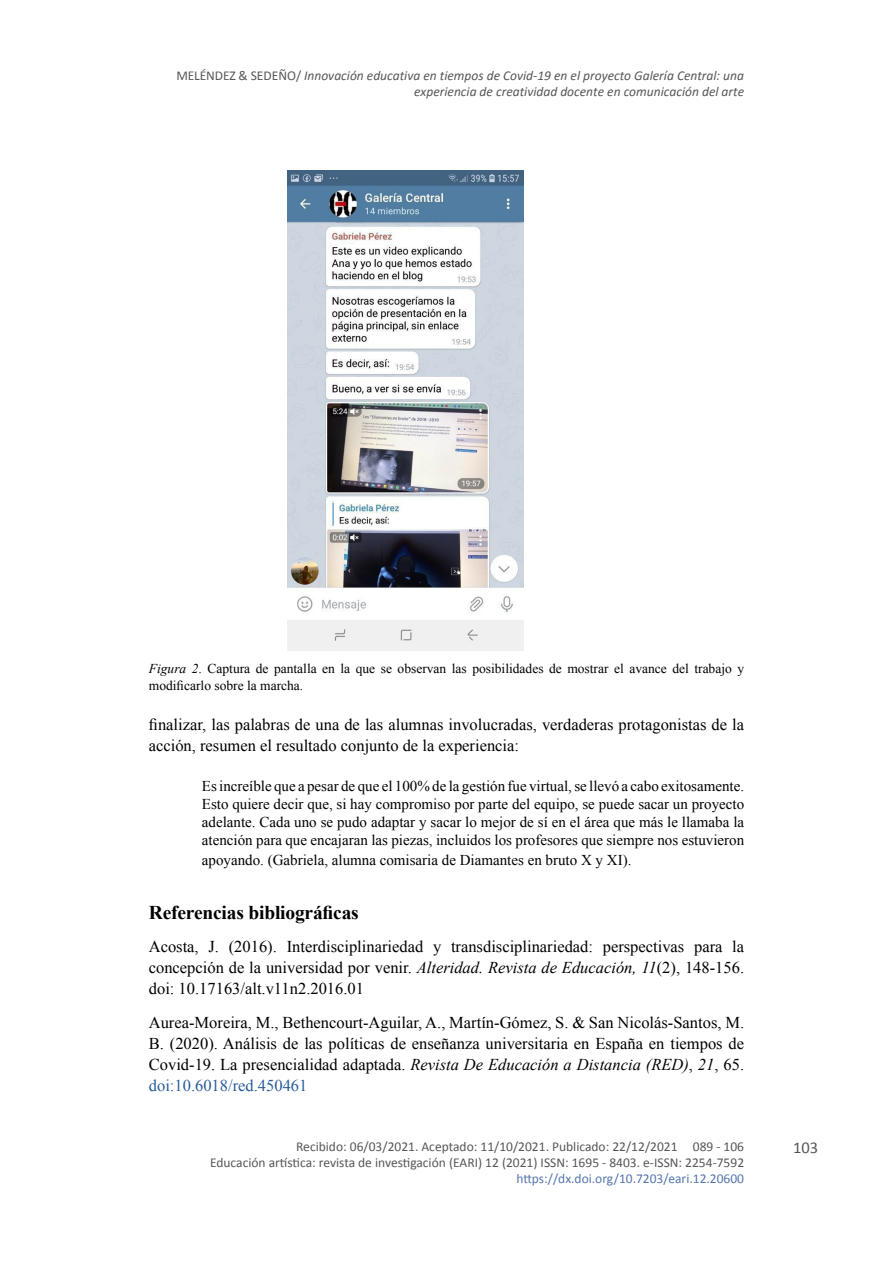
<style>
.page{position:relative;width:893px;height:1263px;background:#fff}
.page>*{position:absolute;margin:0;border:0;box-sizing:border-box;transform-origin:0 0}
.t1{font:700 19.5px "Times New Roman";letter-spacing:-.01em;color:#000}
.t2{font:16.5px/21px "Times New Roman";color:#000;text-align:justify}
.t3{font:16.5px "Calibri";color:#575756}
.t4{font:15px/18px "Times New Roman";color:#000;text-align:justify}
.t5{font:13.5px/16.2px "Calibri";color:#575756;text-align:right}
.t6{font:italic 13.5px/16.2px "Calibri";color:#575756;text-align:right}
.t7{font:13.5px/16.5px "Times New Roman";color:#000}
.t8{font:13.5px "Calibri";color:#5576af}
.s1{font-style:normal}
.s2{font-style:italic}
.s3{color:#275b9b}
</style>
<div class="page">
<img style="left:288px;top:170px;width:235px;height:481px">
<p class="t6" style="left:176px;top:67px;width:569px"><span class="s1">MELÉNDEZ &amp; SEDEÑO/</span> Innovación educativa en tiempos de Covid-19 en el proyecto Galería Central: una experiencia de creatividad docente en comunicación del arte</p>
<p class="t7" style="left:149px;top:660px;width:597px"><span class="s2">Figura 2</span>. Captura de pantalla en la que se observan las posibilidades de mostrar el avance del trabajo y modificarlo sobre la marcha.</p>
<p class="t2" style="left:149px;top:714px;width:597px">finalizar, las palabras de una de las alumnas involucradas, verdaderas protagonistas de la acción, resumen el resultado conjunto de la experiencia:</p>
<p class="t4" style="left:202px;top:777px;width:544px">Es increíble que a pesar de que el 100% de la gestión fue virtual, se llevó a cabo exitosamente.<br>Esto quiere decir que, si hay compromiso por parte del equipo, se puede sacar un proyecto adelante. Cada uno se pudo adaptar y sacar lo mejor de sí en el área que más le llamaba la atención para que encajaran las piezas, incluidos los profesores que siempre nos estuvieron</p>
<p class="t4" style="left:202px;top:851px;width:431px">apoyando. (Gabriela, alumna comisaria de Diamantes en bruto X y XI).</p>
<p class="t1" style="left:149px;top:899px;width:211px">Referencias bibliográficas</p>
<p class="t2" style="left:149px;top:936px;width:597px">Acosta, J. (2016). Interdisciplinariedad y transdisciplinariedad: perspectivas para la concepción de la universidad por venir. <span class="s2">Alteridad. Revista de Educación, 11</span>(2), 148-156. doi: 10.17163/alt.v11n2.2016.01</p>
<p class="t2" style="left:149px;top:1012px;width:597px">Aurea-Moreira, M., Bethencourt-Aguilar, A., Martín-Gómez, S. &amp; San Nicolás-Santos, M.<br>B. (2020). Análisis de las políticas de enseñanza universitaria en España en tiempos de Covid-19. La presencialidad adaptada. <span class="s2">Revista De Educación a Distancia (RED)</span>, <span class="s2">21</span>, 65. <span class="s3">doi:10.6018/red.450461</span></p>
<p class="t5" style="left:210px;top:1138px;width:536px">Recibido: 06/03/2021. Aceptado: 11/10/2021. Publicado: 22/12/2021 089 - 106<br>Educación artística: revista de investigación (EARI) 12 (2021) ISSN: 1695 - 8403. e-ISSN: 2254-7592</p>
<p class="t8" style="left:516px;top:1170px;width:229px">https://dx.doi.org/10.7203/eari.12.20600</p>
<p class="t3" style="left:793px;top:1137px;width:27px">103</p>
</div>
